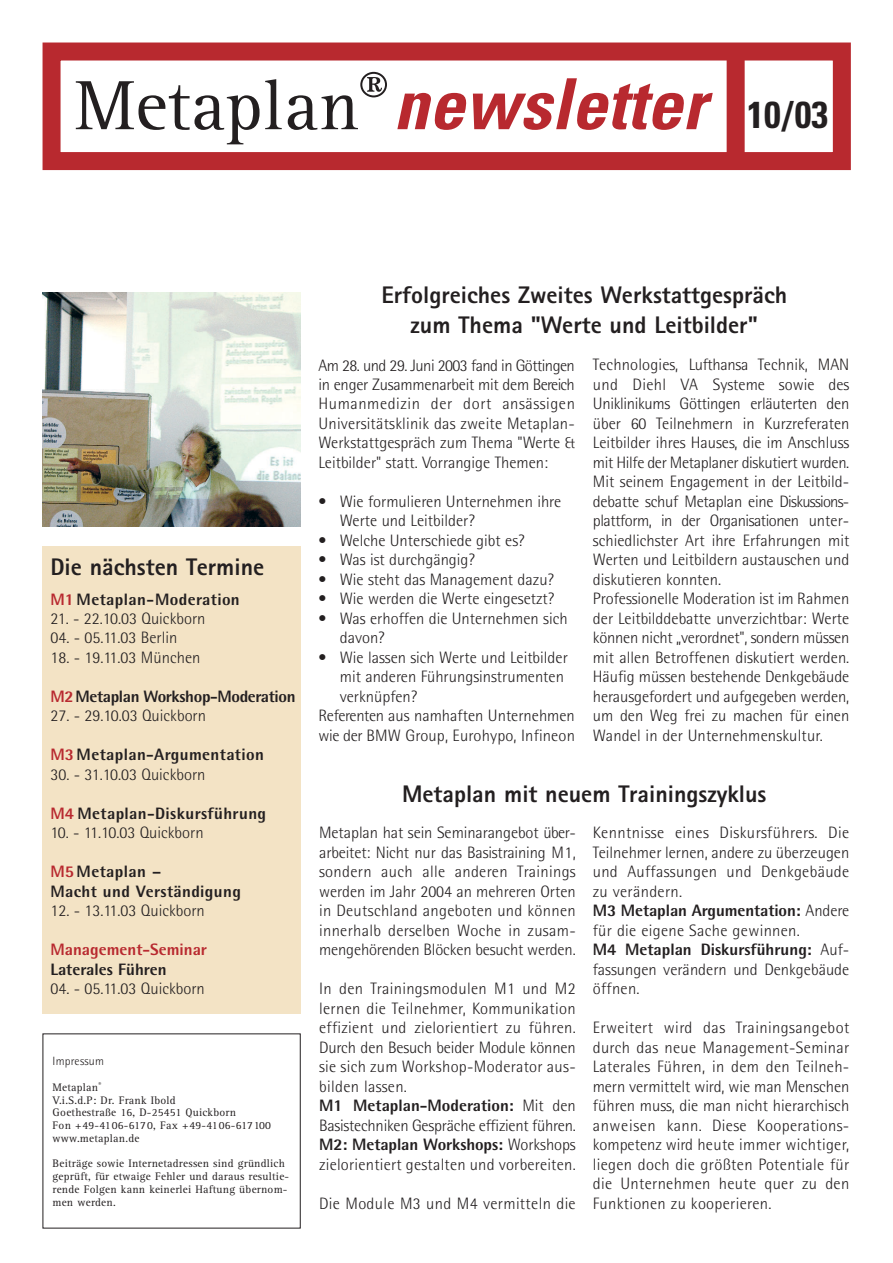
<style>
.page{position:relative;width:893px;height:1263px;background:#fff}
.page>*{position:absolute;margin:0;border:0;box-sizing:border-box;transform-origin:0 0}
.t1{font:italic 700 condensed 70.5px "Univers";letter-spacing:.005em;color:#b8292f}
.t2{font:800 24px/30px "AT Rotis Sans Serif";color:#231f20;text-align:center}
.t3{font:300 16.5px/19.5px "AT Rotis Semi Sans";color:#231f20;text-align:justify}
.t4{font:300 16.5px/19.5px "AT Rotis Semi Sans";letter-spacing:.02em;color:#231f20}
.t5{font:800 16.5px/19.5px "AT Rotis Semi Sans";letter-spacing:.02em;color:#231f20}
.t6{font:800 16.5px "AT Rotis Semi Sans";letter-spacing:-.02em;color:#231f20}
.t7{font:800 16.5px "AT Rotis Semi Sans";color:#b8292f}
.t8{font:800 16.5px "AT Rotis Semi Sans";color:#231f20}
.t9{font:300 12px "AT Rotis Semi Sans";letter-spacing:.02em;color:#231f20}
.t10{font:11.25px/12.8px "AT Rotis Serif";letter-spacing:.02em;color:#231f20}
.s1{font-family:"AT Rotis Serif";font-weight:400;font-style:normal;font-stretch:normal;font-size:72px;color:#231f20}
.s2{font-style:normal;font-size:37.5px;color:#231f20}
.s3{color:#b8292f}
.s4{font-weight:800}
</style>
<div class="page">
<div style="left:43px;top:43px;width:807px;height:127px;border:18px solid #b8292f"></div>
<div style="left:726px;top:46px;width:18px;height:113px;background:#b8292f"></div>
<img style="left:43px;top:292px;width:257px;height:234px">
<div style="left:43px;top:546px;width:257px;height:468px;background:#f3e3c5"></div>
<h1 class="t1" style="left:75px;top:78px;width:755px"><span class="s1">Metaplan</span><sup>®</sup>newsletter <span class="s2">10/03</span></h1>
<h2 class="t2" style="left:50px;top:554px;width:215px">Die nächsten Termine</h2>
<p class="t5" style="left:50px;top:591px;width:191px"><span class="s3">M1</span> Metaplan-Moderation</p>
<p class="t3" style="left:50px;top:610px;width:156px">21. - 22.10.03 Quickborn</p>
<p class="t3" style="left:50px;top:629px;width:128px">04. - 05.11.03 Berlin</p>
<p class="t3" style="left:50px;top:649px;width:151px">18. - 19.11.03 München</p>
<p class="t6" style="left:50px;top:690px;width:247px"><span class="s3">M2</span>Metaplan Workshop-Moderation</p>
<p class="t3" style="left:50px;top:707px;width:157px">27. - 29.10.03 Quickborn</p>
<p class="t5" style="left:50px;top:747px;width:215px"><span class="s3">M3</span> Metaplan-Argumentation</p>
<p class="t3" style="left:50px;top:766px;width:157px">30. - 31.10.03 Quickborn</p>
<p class="t5" style="left:50px;top:805px;width:217px"><span class="s3">M4</span> Metaplan-Diskursführung</p>
<p class="t3" style="left:50px;top:824px;width:155px">10. - 11.10.03 Quickborn</p>
<p class="t5" style="left:50px;top:864px;width:192px"><span class="s3">M5</span> Metaplan –<br>Macht und Verständigung</p>
<p class="t3" style="left:50px;top:902px;width:156px">12. - 13.11.03 Quickborn</p>
<p class="t7" style="left:50px;top:944px;width:158px">Management-Seminar</p>
<p class="t8" style="left:50px;top:963px;width:118px">Laterales Führen</p>
<p class="t3" style="left:50px;top:980px;width:156px">04. - 05.11.03 Quickborn</p>
<p class="t9" style="left:53px;top:1057px;width:53px">Impressum</p>
<p class="t10" style="left:53px;top:1082px;width:220px">Metaplan<sup>®<br></sup>V.i.S.d.P: Dr. Frank Ibold<br>Goethestraße 16, D-25451 Quickborn<br>Fon +49-4106-6170, Fax +49-4106-617100 www.metaplan.de</p>
<p class="t10" style="left:53px;top:1159px;width:238px">Beiträge sowie Internetadressen sind gründlich geprüft, für etwaige Fehler und daraus resultie&shy;rende Folgen kann keinerlei Haftung übernom&shy;men werden.</p>
<h2 class="t2" style="left:381px;top:282px;width:407px">Erfolgreiches Zweites Werkstattgespräch zum Thema "Werte und Leitbilder"</h2>
<p class="t3" style="left:318px;top:356px;width:258px">Am 28. und 29. Juni 2003 fand in Göttingen in enger Zusammenarbeit mit dem Bereich Humanmedizin der dort ansässigen Universitätsklinik das zweite Metaplan-Werkstattgespräch zum Thema "Werte &amp; Leitbilder" statt. Vorrangige Themen:</p>
<p class="t3" style="left:340px;top:493px;width:223px;text-indent:-21px">• Wie formulieren Unternehmen ihre<br>Werte und Leitbilder?</p>
<p class="t3" style="left:318px;top:532px;width:207px">• Welche Unterschiede gibt es?</p>
<p class="t3" style="left:318px;top:551px;width:158px">• Was ist durchgängig?</p>
<p class="t3" style="left:318px;top:571px;width:237px">• Wie steht das Management dazu?</p>
<p class="t3" style="left:318px;top:590px;width:237px">• Wie werden die Werte eingesetzt?</p>
<p class="t3" style="left:340px;top:610px;width:229px;text-indent:-21px">• Was erhoffen die Unternehmen sich davon?</p>
<p class="t3" style="left:318px;top:649px;width:251px">• Wie lassen sich Werte und Leitbilder</p>
<p class="t3" style="left:340px;top:668px;width:226px">mit anderen Führungsinstrumenten</p>
<p class="t3" style="left:340px;top:688px;width:79px">verknüpfen?</p>
<p class="t3" style="left:318px;top:707px;width:258px">Referenten aus namhaften Unternehmen</p>
<p class="t3" style="left:318px;top:727px;width:258px">wie der BMW Group, Eurohypo, Infineon</p>
<p class="t3" style="left:593px;top:356px;width:258px;text-align:left">Technologies, Lufthansa Technik, MAN und Diehl VA Systeme sowie des Uniklinikums Göttingen erläuterten den über 60 Teilnehmern in Kurzreferaten Leitbilder ihres Hauses, die im Anschluss mit Hilfe der Metaplaner diskutiert wurden.<br>Mit seinem Engagement in der Leitbild&shy;debatte schuf Metaplan eine Diskussions&shy;plattform, in der Organisationen unter&shy;schiedlichster Art ihre Erfahrungen mit Werten und Leitbildern austauschen und diskutieren konnten.<br>Professionelle Moderation ist im Rahmen der Leitbilddebatte unverzichtbar: Werte können nicht „verordnet", sondern müssen mit allen Betroffenen diskutiert werden.<br>Häufig müssen bestehende Denkgebäude herausgefordert und aufgegeben werden, um den Weg frei zu machen für einen Wandel in der Unternehmenskultur.</p>
<h2 class="t2" style="left:402px;top:781px;width:366px">Metaplan mit neuem Trainingszyklus</h2>
<p class="t3" style="left:319px;top:824px;width:258px">Metaplan hat sein Seminarangebot über&shy;arbeitet: Nicht nur das Basistraining M1, sondern auch alle anderen Trainings werden im Jahr 2004 an mehreren Orten in Deutschland angeboten und können innerhalb derselben Woche in zusam&shy;mengehörenden Blöcken besucht werden.</p>
<p class="t4" style="left:319px;top:980px;width:258px">In den Trainingsmodulen M1 und M2 lernen die Teilnehmer, Kommunikation effizient und zielorientiert zu führen.<br>Durch den Besuch beider Module können sie sich zum Workshop-Moderator aus&shy;bilden lassen.<br><span class="s4">M1 Metaplan-Moderation:</span> Mit den Basistechniken Gespräche effizient führen.<br><span class="s4">M2: Metaplan Workshops:</span> Workshops zielorientiert gestalten und vorbereiten.</p>
<p class="t4" style="left:319px;top:1195px;width:258px">Die Module M3 und M4 vermitteln die</p>
<p class="t4" style="left:592px;top:824px;width:258px">Kenntnisse eines Diskursführers. Die<br>Teilnehmer lernen, andere zu überzeugen und Auffassungen und Denkgebäude zu verändern.<br><span class="s4">M3 Metaplan Argumentation:</span> Andere für die eigene Sache gewinnen.<br><span class="s4">M4 Metaplan Diskursführung:</span> Auf&shy;fassungen verändern und Denkgebäude öffnen.</p>
<p class="t3" style="left:592px;top:1019px;width:258px">Erweitert wird das Trainingsangebot durch das neue Management-Seminar Laterales Führen, in dem den Teilneh&shy;mern vermittelt wird, wie man Menschen führen muss, die man nicht hierarchisch anweisen kann. Diese Kooperations&shy;kompetenz wird heute immer wichtiger, liegen doch die größten Potentiale für die Unternehmen heute quer zu den Funktionen zu kooperieren.</p>
</div>
